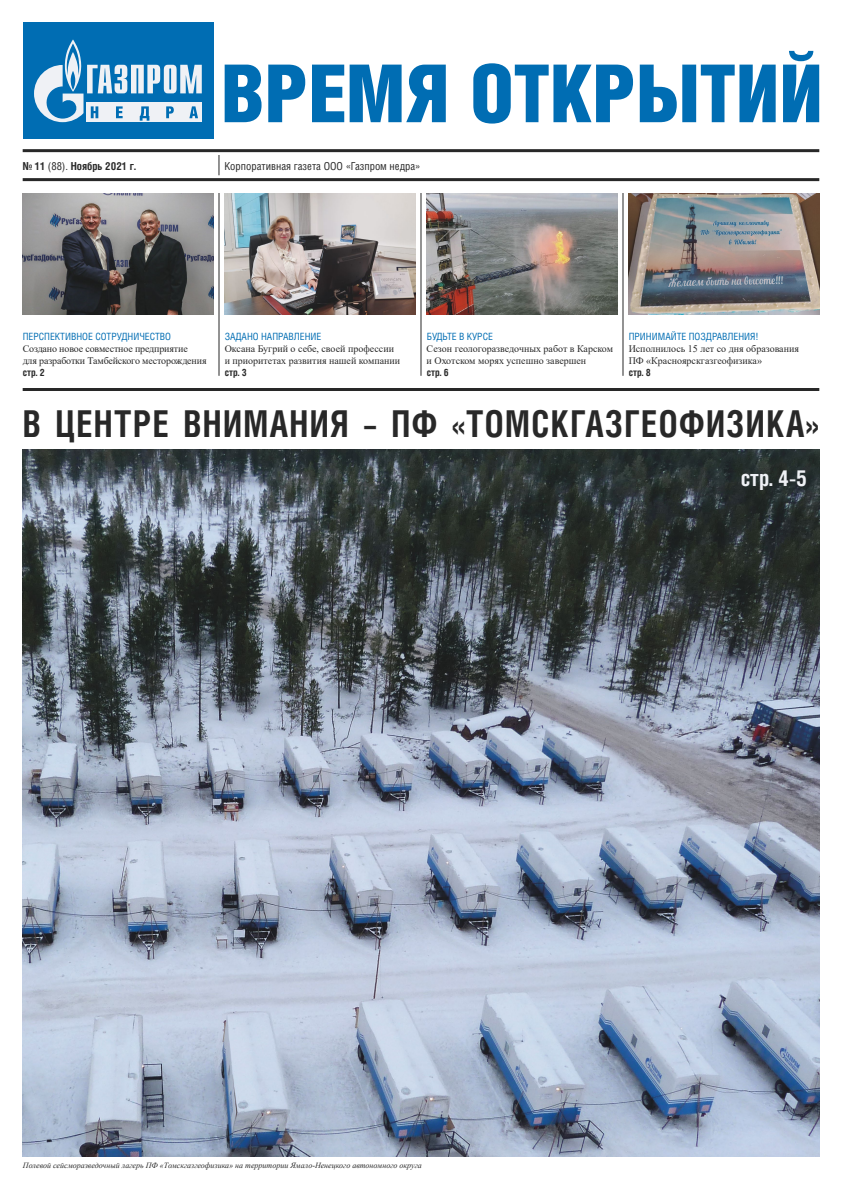
<style>
.page{position:relative;width:842px;height:1191px;background:#fff}
.page>*{position:absolute;margin:0;border:0;box-sizing:border-box;transform-origin:0 0}
.t1{font:700 37px "Helios Cond C";letter-spacing:.04em;color:#282828;scale:.92 1}
.t2{font:700 22px "Helios Cond C";color:#eff1f5}
.t3{font:11px "Helios Cond C";color:#282828}
.t4{font:700 11px "Helios Cond C";color:#282828}
.t5{font:10px/12.2px "Times New Roman";color:#282828}
.t6{font:10px "Helios Cond C";color:#006db3}
.t7{font:700 10px "Helios Cond C";color:#282828}
.t8{font:italic 8px "Times New Roman";color:#282828}
.s1{font-weight:400}
</style>
<div class="page">
<div style="left:23px;top:23px;width:190px;height:116px;background:#006db3"></div>
<svg style="left:34px;top:39px;width:168px;height:83px"></svg>
<hr style="left:23px;top:149px;width:796px;height:3px;background:#282828">
<hr style="left:23px;top:178px;width:796px;height:3px;background:#282828">
<svg style="left:219px;top:155px;width:1px;height:20px"></svg>
<svg style="left:225px;top:65px;width:37px;height:57px"></svg>
<svg style="left:268px;top:65px;width:37px;height:57px"></svg>
<svg style="left:312px;top:65px;width:32px;height:57px"></svg>
<svg style="left:350px;top:65px;width:96px;height:57px"></svg>
<svg style="left:473px;top:63px;width:160px;height:61px"></svg>
<svg style="left:640px;top:65px;width:136px;height:57px"></svg>
<svg style="left:783px;top:51px;width:36px;height:71px"></svg>
<img style="left:23px;top:449px;width:796px;height:707px">
<hr style="left:23px;top:388px;width:796px;height:3px;background:#282828">
<img style="left:23px;top:193px;width:190px;height:122px">
<img style="left:225px;top:193px;width:190px;height:122px">
<img style="left:427px;top:193px;width:190px;height:122px">
<img style="left:628px;top:193px;width:191px;height:122px">
<hr style="left:219px;top:193px;width:1px;height:183px;background:#282828">
<hr style="left:623px;top:193px;width:1px;height:183px;background:#282828">
<hr style="left:421px;top:193px;width:1px;height:183px;background:#282828">
<p class="t4" style="left:23px;top:159px;width:115px">№ 11 <span class="s1">(88).</span> Ноябрь 2021 г.</p>
<p class="t3" style="left:225px;top:159px;width:197px">Корпоративная газета ООО «Газпром недра»</p>
<p class="t6" style="left:23px;top:330px;width:150px">ПЕРСПЕКТИВНОЕ СОТРУДНИЧЕСТВО</p>
<p class="t6" style="left:225px;top:330px;width:98px">ЗАДАНО НАПРАВЛЕНИЕ</p>
<p class="t6" style="left:427px;top:330px;width:68px">БУДЬТЕ В КУРСЕ</p>
<p class="t6" style="left:629px;top:330px;width:132px">ПРИНИМАЙТЕ ПОЗДРАВЛЕНИЯ!</p>
<p class="t5" style="left:23px;top:342px;width:185px">Создано новое совместное предприятие<br>для разработки Тамбейского месторождения</p>
<p class="t5" style="left:225px;top:342px;width:177px">Оксана Бугрий о себе, своей профессии и приоритетах развития нашей компании</p>
<p class="t5" style="left:427px;top:342px;width:188px">Сезон геологоразведочных работ в Карском и Охотском морях успешно завершен</p>
<p class="t5" style="left:629px;top:342px;width:172px">Исполнилось 15 лет со дня образования<br>ПФ «Красноярскгазгеофизика»</p>
<p class="t7" style="left:23px;top:366px;width:24px">стр. 2</p>
<p class="t7" style="left:225px;top:366px;width:24px">стр. 3</p>
<p class="t7" style="left:427px;top:366px;width:24px">стр. 6</p>
<p class="t7" style="left:629px;top:366px;width:24px">стр. 8</p>
<h1 class="t1" style="left:23px;top:402px;width:866px">В ЦЕНТРЕ ВНИМАНИЯ – ПФ «ТОМСКГАЗГЕОФИЗИКА»</h1>
<p class="t8" style="left:23px;top:1160px;width:400px">Полевой сейсморазведочный лагерь ПФ «Томскгазгеофизика» на территории Ямало-Ненецкого автономного округа</p>
<h2 class="t2" style="left:741px;top:465px;width:68px">стр. 4-5</h2>
</div>
